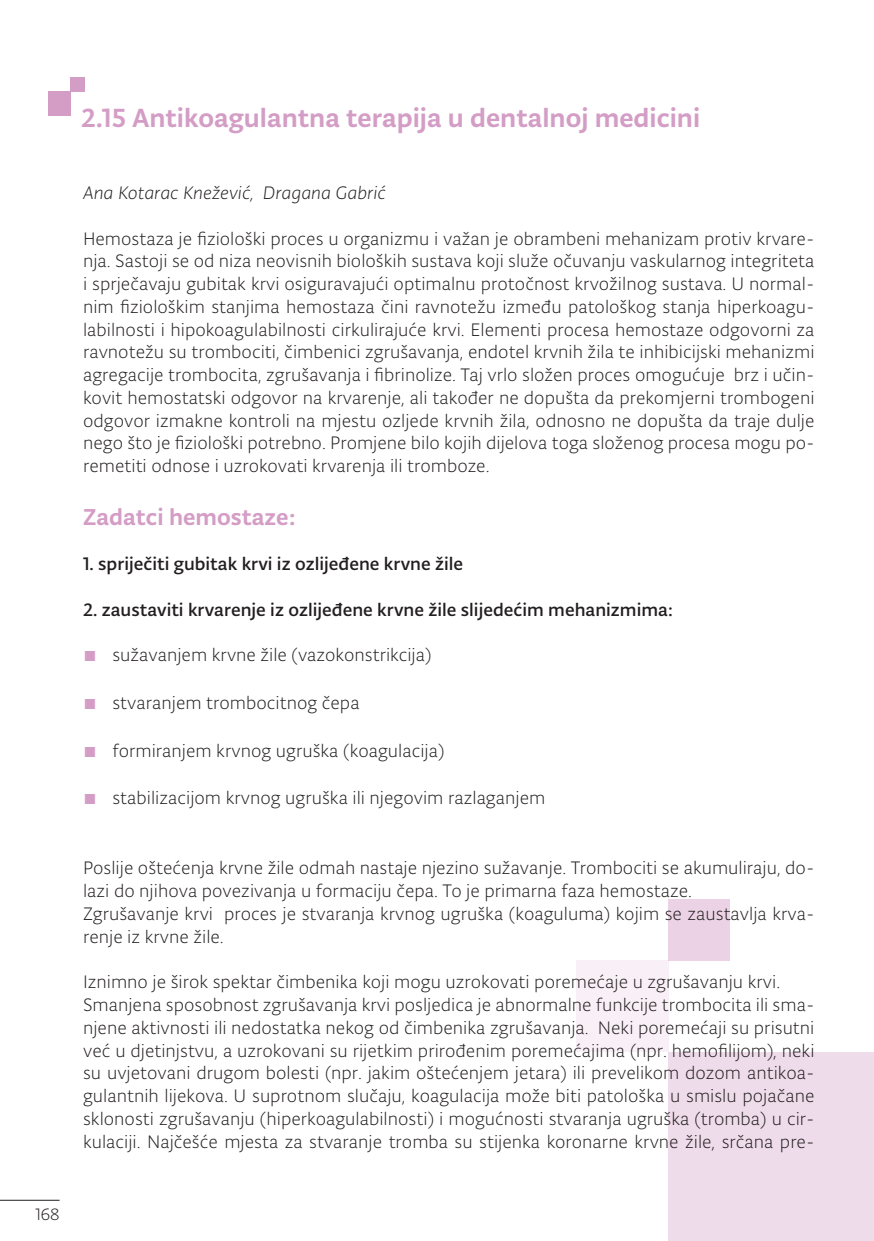
<style>
.page{position:relative;width:874px;height:1241px;background:#fff}
.page>*{position:absolute;margin:0;border:0;box-sizing:border-box;transform-origin:0 0}
.t1{font:500 28px "Typonine Sans Pro";color:#d49dc6}
.nabrajanje{font:500 24.5px "Typonine Sans Pro";color:#d49dc6}
.nabrajanje-2{font:300 19.25px/22.8px "Typonine Sans Pro";color:#231f20;text-align:justify}
.nabrajanje-3{font:19.25px "Typonine Sans Pro Text";color:#231f20}
.TOC_body_text{font:italic 300 19.25px "Typonine Sans Pro";color:#231f20}
.t2{font:300 17.5px "Typonine Sans Pro";color:#231f20}
.s1{font-size:21px;color:#d49dc6}
</style>
<div class="page">
<hr style="left:0;top:1199px;width:60px;height:1px;background:#231f20">
<div style="left:668px;top:1051px;width:205px;height:189px;background:#efdceb"></div>
<div style="left:575px;top:960px;width:93px;height:91px;background:#f8f0f6"></div>
<div style="left:668px;top:899px;width:61px;height:61px;background:#ebd3e5"></div>
<div style="left:48px;top:91px;width:22px;height:25px;background:#d49dc6"></div>
<div style="left:70px;top:77px;width:15px;height:14px;background:#d49dc6"></div>
<p class="t2" style="left:35px;top:1203px;width:26px">168</p>
<p class="t1" style="left:81px;top:101px;width:620px">2.15 Antikoagulantna terapija u dentalnoj medicini</p>
<p class="TOC_body_text" style="left:83px;top:181px;width:304px">Ana Kotarac Knežević, Dragana Gabrić</p>
<p class="nabrajanje-2" style="left:83px;top:227px;width:732px">Hemostaza je fiziološki proces u organizmu i važan je obrambeni mehanizam protiv krvare&shy;nja. Sastoji se od niza neovisnih bioloških sustava koji služe očuvanju vaskularnog integriteta i sprječavaju gubitak krvi osiguravajući optimalnu protočnost krvožilnog sustava. U normal&shy;nim fiziološkim stanjima hemostaza čini ravnotežu između patološkog stanja hiperkoagu&shy;labilnosti i hipokoagulabilnosti cirkulirajuće krvi. Elementi procesa hemostaze odgovorni za ravnotežu su trombociti, čimbenici zgrušavanja, endotel krvnih žila te inhibicijski mehanizmi agregacije trombocita, zgrušavanja i fibrinolize. Taj vrlo složen proces omogućuje brz i učin&shy;kovit hemostatski odgovor na krvarenje, ali također ne dopušta da prekomjerni trombogeni odgovor izmakne kontroli na mjestu ozljede krvnih žila, odnosno ne dopušta da traje dulje nego što je fiziološki potrebno. Promjene bilo kojih dijelova toga složenog procesa mogu po&shy;remetiti odnose i uzrokovati krvarenja ili tromboze.</p>
<p class="nabrajanje" style="left:83px;top:502px;width:214px">Zadatci hemostaze:</p>
<p class="nabrajanje-3" style="left:83px;top:552px;width:381px">1. spriječiti gubitak krvi iz ozlijeđene krvne žile</p>
<p class="nabrajanje-3" style="left:83px;top:598px;width:591px">2. zaustaviti krvarenje iz ozlijeđene krvne žile slijedećim mehanizmima:</p>
<p class="nabrajanje-2" style="left:83px;top:643px;width:350px"><span class="s1">Ф</span> sužavanjem krvne žile (vazokonstrikcija)</p>
<p class="nabrajanje-2" style="left:83px;top:691px;width:278px"><span class="s1">Ф</span> stvaranjem trombocitnog čepa</p>
<p class="nabrajanje-2" style="left:83px;top:738px;width:363px"><span class="s1">Ф</span> formiranjem krvnog ugruška (koagulacija)</p>
<p class="nabrajanje-2" style="left:83px;top:786px;width:463px"><span class="s1">Ф</span> stabilizacijom krvnog ugruška ili njegovim razlaganjem</p>
<p class="nabrajanje-2" style="left:83px;top:856px;width:732px">Poslije oštećenja krvne žile odmah nastaje njezino sužavanje. Trombociti se akumuliraju, do&shy;lazi do njihova povezivanja u formaciju čepa. To je primarna faza hemostaze.</p>
<p class="nabrajanje-2" style="left:83px;top:902px;width:732px">Zgrušavanje krvi proces je stvaranja krvnog ugruška (koaguluma) kojim se zaustavlja krva&shy;renje iz krvne žile.</p>
<p class="nabrajanje-2" style="left:83px;top:970px;width:698px">Iznimno je širok spektar čimbenika koji mogu uzrokovati poremećaje u zgrušavanju krvi.</p>
<p class="nabrajanje-2" style="left:83px;top:993px;width:732px">Smanjena sposobnost zgrušavanja krvi posljedica je abnormalne funkcije trombocita ili sma&shy;njene aktivnosti ili nedostatka nekog od čimbenika zgrušavanja. Neki poremećaji su prisutni već u djetinjstvu, a uzrokovani su rijetkim prirođenim poremećajima (npr. hemofilijom), neki su uvjetovani drugom bolesti (npr. jakim oštećenjem jetara) ili prevelikom dozom antikoa&shy;gulantnih lijekova. U suprotnom slučaju, koagulacija može biti patološka u smislu pojačane sklonosti zgrušavanju (hiperkoagulabilnosti) i mogućnosti stvaranja ugruška (tromba) u cir&shy;kulaciji. Najčešće mjesta za stvaranje tromba su stijenka koronarne krvne žile, srčana pre-</p>
</div>
